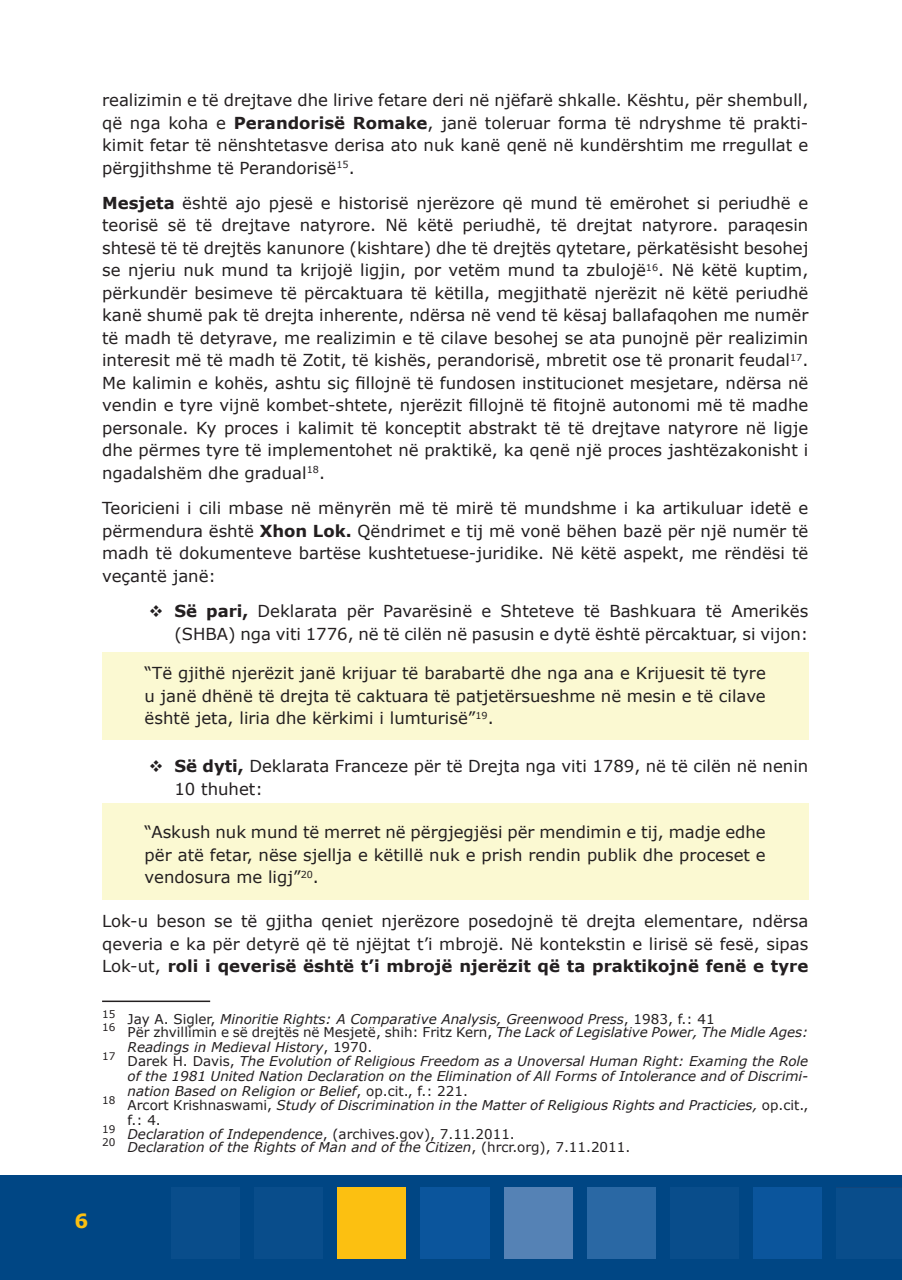
<style>
.page{position:relative;width:902px;height:1280px;background:#fff}
.page>*{position:absolute;margin:0;border:0;box-sizing:border-box;transform-origin:0 0}
.t1{font:700 19.5px "Verdana";color:#fcc011}
.t2{font:16.5px/22.5px "Verdana";color:#231f20;text-align:justify}
.t3{font:italic 13.5px/13.8px "Verdana";color:#231f20}
.s1{font-weight:700}
.s2{font-style:normal}
</style>
<div class="page">
<div style="left:0;top:1175px;width:901px;height:105px;background:#004684"></div>
<div style="left:254px;top:1187px;width:69px;height:72px;background:#094d8b"></div>
<div style="left:171px;top:1187px;width:69px;height:72px;background:#094d8b"></div>
<div style="left:420px;top:1187px;width:69px;height:72px;background:#0b559c"></div>
<div style="left:503px;top:1187px;width:69px;height:72px;background:#5582b5"></div>
<div style="left:586px;top:1187px;width:69px;height:72px;background:#2a68a4"></div>
<div style="left:669px;top:1187px;width:70px;height:72px;background:#094d8b"></div>
<div style="left:835px;top:1188px;width:66px;height:71px;background:#094d8b"></div>
<div style="left:752px;top:1187px;width:70px;height:72px;background:#0b559c"></div>
<div style="left:337px;top:1188px;width:70px;height:71px;background:#fcc011"></div>
<div style="left:406px;top:1184px;width:14px;height:81px;background:#004684"></div>
<div style="left:656px;top:1184px;width:14px;height:81px;background:#004684"></div>
<div style="left:822px;top:1184px;width:14px;height:81px;background:#004684"></div>
<div style="left:102px;top:653px;width:706px;height:87px;background:#fbf9d2"></div>
<div style="left:102px;top:803px;width:706px;height:96px;background:#fbf9d2"></div>
<hr style="left:102px;top:1000px;width:108px;height:2px;background:#231f20">
<p class="t2" style="left:102px;top:89px;width:707px">realizimin e të drejtave dhe lirive fetare deri në njëfarë shkalle. Kështu, për shembull, që nga koha e <span class="s1">Perandorisë Romake</span>, janë toleruar forma të ndryshme të prakti&shy;kimit fetar të nënshtetasve derisa ato nuk kanë qenë në kundërshtim me rregullat e përgjithshme të Perandorisë<sup>15</sup>.</p>
<p class="t2" style="left:102px;top:191px;width:707px"><span class="s1">Mesjeta</span> është ajo pjesë e historisë njerëzore që mund të emërohet si periudhë e teorisë së të drejtave natyrore. Në këtë periudhë, të drejtat natyrore. paraqesin shtesë të të drejtës kanunore (kishtare) dhe të drejtës qytetare, përkatësisht besohej se njeriu nuk mund ta krijojë ligjin, por vetëm mund ta zbulojë<sup>16</sup>. Në këtë kuptim, përkundër besimeve të përcaktuara të këtilla, megjithatë njerëzit në këtë periudhë kanë shumë pak të drejta inherente, ndërsa në vend të kësaj ballafaqohen me numër të madh të detyrave, me realizimin e të cilave besohej se ata punojnë për realizimin interesit më të madh të Zotit, të kishës, perandorisë, mbretit ose të pronarit feudal<sup>17</sup>.<br>Me kalimin e kohës, ashtu siç fillojnë të fundosen institucionet mesjetare, ndërsa në vendin e tyre vijnë kombet-shtete, njerëzit fillojnë të fitojnë autonomi më të madhe personale. Ky proces i kalimit të konceptit abstrakt të të drejtave natyrore në ligje dhe përmes tyre të implementohet në praktikë, ka qenë një proces jashtëzakonisht i ngadalshëm dhe gradual<sup>18</sup>.</p>
<p class="t2" style="left:102px;top:497px;width:707px">Teoricieni i cili mbase në mënyrën më të mirë të mundshme i ka artikuluar idetë e përmendura është <span class="s1">Xhon Lok.</span> Qëndrimet e tij më vonë bëhen bazë për një numër të madh të dokumenteve bartëse kushtetuese-juridike. Në këtë aspekt, me rëndësi të veçantë janë:</p>
<p class="t2" style="left:149px;top:600px;width:661px;text-align:right">❖ <span class="s1">Së pari,</span> Deklarata për Pavarësinë e Shteteve të Bashkuara të Amerikës (SHBA) nga viti 1776, në të cilën në pasusin e dytë është përcaktuar, si vijon:</p>
<p class="t2" style="left:145px;top:662px;width:622px">“Të gjithë njerëzit janë krijuar të barabartë dhe nga ana e Krijuesit të tyre u janë dhënë të drejta të caktuara të patjetërsueshme në mesin e të cilave është jeta, liria dhe kërkimi i lumturisë”<sup>19</sup>.</p>
<p class="t2" style="left:174px;top:755px;width:635px;text-indent:-26px">❖ <span class="s1">Së dyti,</span> Deklarata Franceze për të Drejta nga viti 1789, në të cilën në nenin<br>10 thuhet:</p>
<p class="t2" style="left:145px;top:821px;width:622px">“Askush nuk mund të merret në përgjegjësi për mendimin e tij, madje edhe për atë fetar, nëse sjellja e këtillë nuk e prish rendin publik dhe proceset e vendosura me ligj”<sup>20</sup>.</p>
<p class="t2" style="left:102px;top:910px;width:707px">Lok-u beson se të gjitha qeniet njerëzore posedojnë të drejta elementare, ndërsa qeveria e ka për detyrë që të njëjtat t’i mbrojë. Në kontekstin e lirisë së fesë, sipas Lok-ut, <span class="s1">roli i qeverisë është t’i mbrojë njerëzit që ta praktikojnë fenë e tyre</span></p>
<p class="t3" style="left:102px;top:1012px;width:707px"><sup>15</sup> <span class="s2">Jay A. Sigler,</span> Minoritie Rights: A Comparative Analysis, Greenwood Press<span class="s2">, 1983, f.: 41<br></span><sup>16</sup> <span class="s2">Për zhvillimin e së drejtës në Mesjetë, shih: Fritz Kern,</span> The Lack of Legislative Power, The Midle Ages:</p>
<p class="t3" style="left:102px;top:1040px;width:707px;text-indent:26px">Readings in Medieval History<span class="s2">, 1970.<br></span><sup>17</sup> <span class="s2">Darek H. Davis,</span> The Evolution of Religious Freedom as a Unoversal Human Right: Examing the Role</p>
<p class="t3" style="left:128px;top:1068px;width:682px;line-height:15px">of the 1981 United Nation Declaration on the Elimination of All Forms of Intolerance and of Discrimi&shy;nation Based on Religion or Belief<span class="s2">, op.cit., f.: 221.</span></p>
<p class="t3" style="left:128px;top:1097px;width:682px;line-height:15px;text-indent:-26px"><sup>18</sup> <span class="s2">Arcort Krishnaswami,</span> Study of Discrimination in the Matter of Religious Rights and Practicies, <span class="s2">op.cit., f.: 4.</span></p>
<p class="t3" style="left:102px;top:1127px;width:529px"><sup>19</sup> Declaration of Independence<span class="s2">, (archives.gov), 7.11.2011.<br></span><sup>20</sup> Declaration of the Rights of Man and of the Citizen<span class="s2">, (hrcr.org), 7.11.2011.</span></p>
<p class="t1" style="left:74px;top:1207px;width:15px">6</p>
</div>
